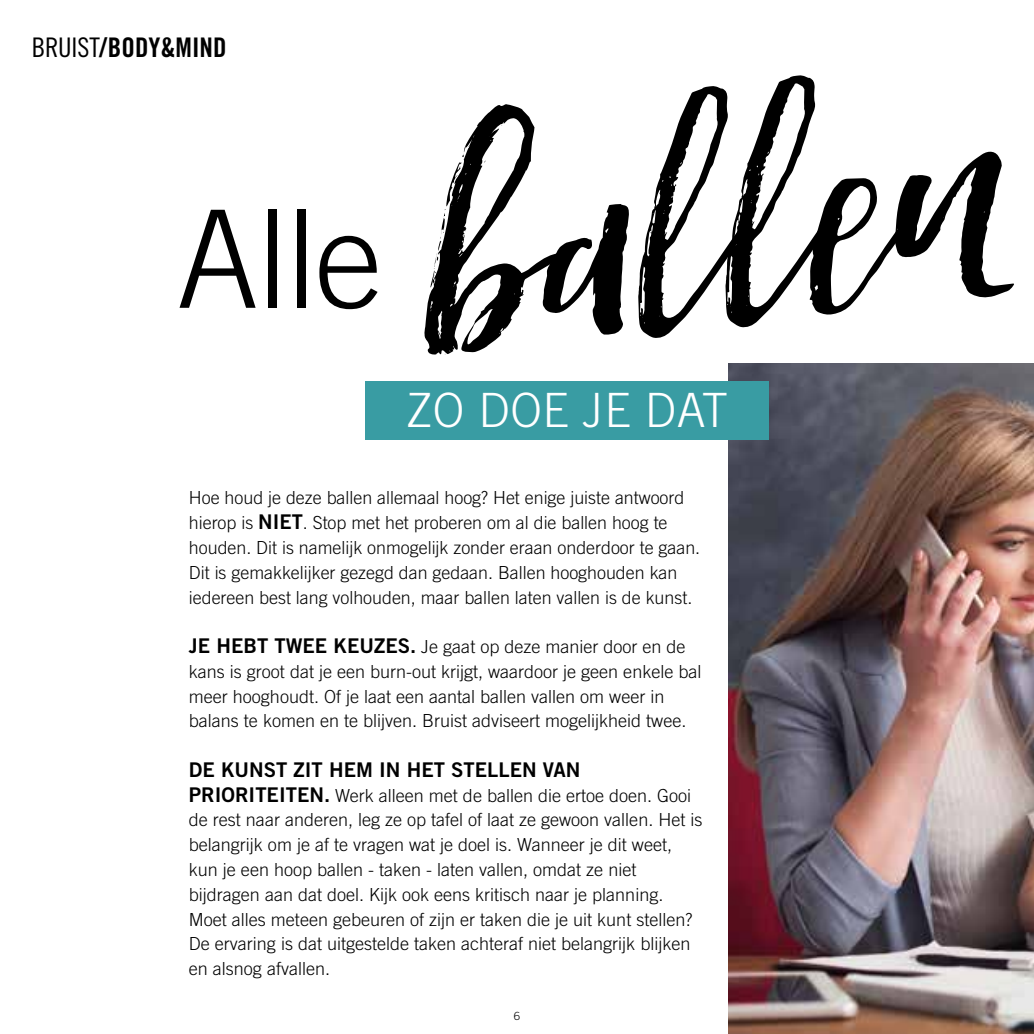
<style>
.page{position:relative;width:1034px;height:1034px;background:#fff}
.page>*{position:absolute;margin:0;border:0;box-sizing:border-box;transform-origin:0 0}
.t1{font:italic 399.38px "Hello Sunshine";color:#000}
.t2{font:300 135.67px "Trade Gothic LT Std";color:#000}
.t3{font:300 47.25px "Trade Gothic LT Std";letter-spacing:.01em;color:#fff}
.t4{font:27px "Trade Gothic LT Std Bd Cn 20";color:#000}
.t5{font:20.25px "Trade Gothic LT Std Bd 2";color:#000}
.t6{font:300 18px/24.8px "Trade Gothic LT Std";color:#000}
.t7{font:300 11.25px "Trade Gothic LT Std";color:#000}
.s1{font-family:"Trade Gothic LT Std Cn 18"}
.s2{font-family:"Trade Gothic LT Std Bd 2";font-weight:400;font-size:20.25px}
</style>
<div class="page">
<img style="left:728px;top:364px;width:286px;height:669px">
<div style="left:365px;top:381px;width:403px;height:58px;background:#399ca3"></div>
<img style="left:1014px;top:364px;width:19px;height:669px">
<h3 class="t4" style="left:32px;top:31px;width:196px"><span class="s1">BRUIST</span>/BODY&amp;MIND</h3>
<h2 class="t2" style="left:176px;top:179px;width:208px">Alle</h2>
<h1 class="t1" style="left:381px;top:31px;width:593px;rotate:-7deg">ballen</h1>
<h3 class="t3" style="left:406px;top:382px;width:323px">ZO DOE JE DAT</h3>
<p class="t6" style="left:189px;top:485px;width:512px">Hoe houd je deze ballen allemaal hoog? Het enige juiste antwoord hierop is <span class="s2">NIET</span>. Stop met het proberen om al die ballen hoog te houden. Dit is namelijk onmogelijk zonder eraan onderdoor te gaan.<br>Dit is gemakkelijker gezegd dan gedaan. Ballen hooghouden kan iedereen best lang volhouden, maar ballen laten vallen is de kunst.</p>
<p class="t6" style="left:189px;top:634px;width:514px"><span class="s2">JE HEBT TWEE KEUZES.</span> Je gaat op deze manier door en de kans is groot dat je een burn-out krijgt, waardoor je geen enkele bal meer hooghoudt. Of je laat een aantal ballen vallen om weer in balans te komen en te blijven. Bruist adviseert mogelijkheid twee.</p>
<p class="t5" style="left:189px;top:757px;width:393px">DE KUNST ZIT HEM IN HET STELLEN VAN</p>
<p class="t6" style="left:189px;top:782px;width:515px"><span class="s2">PRIORITEITEN.</span> Werk alleen met de ballen die ertoe doen. Gooi de rest naar anderen, leg ze op tafel of laat ze gewoon vallen. Het is belangrijk om je af te vragen wat je doel is. Wanneer je dit weet, kun je een hoop ballen - taken - laten vallen, omdat ze niet bijdragen aan dat doel. Kijk ook eens kritisch naar je planning.<br>Moet alles meteen gebeuren of zijn er taken die je uit kunt stellen?<br>De ervaring is dat uitgestelde taken achteraf niet belangrijk blijken en alsnog afvallen.</p>
<p class="t7" style="left:513px;top:1008px;width:8px">6</p>
</div>
